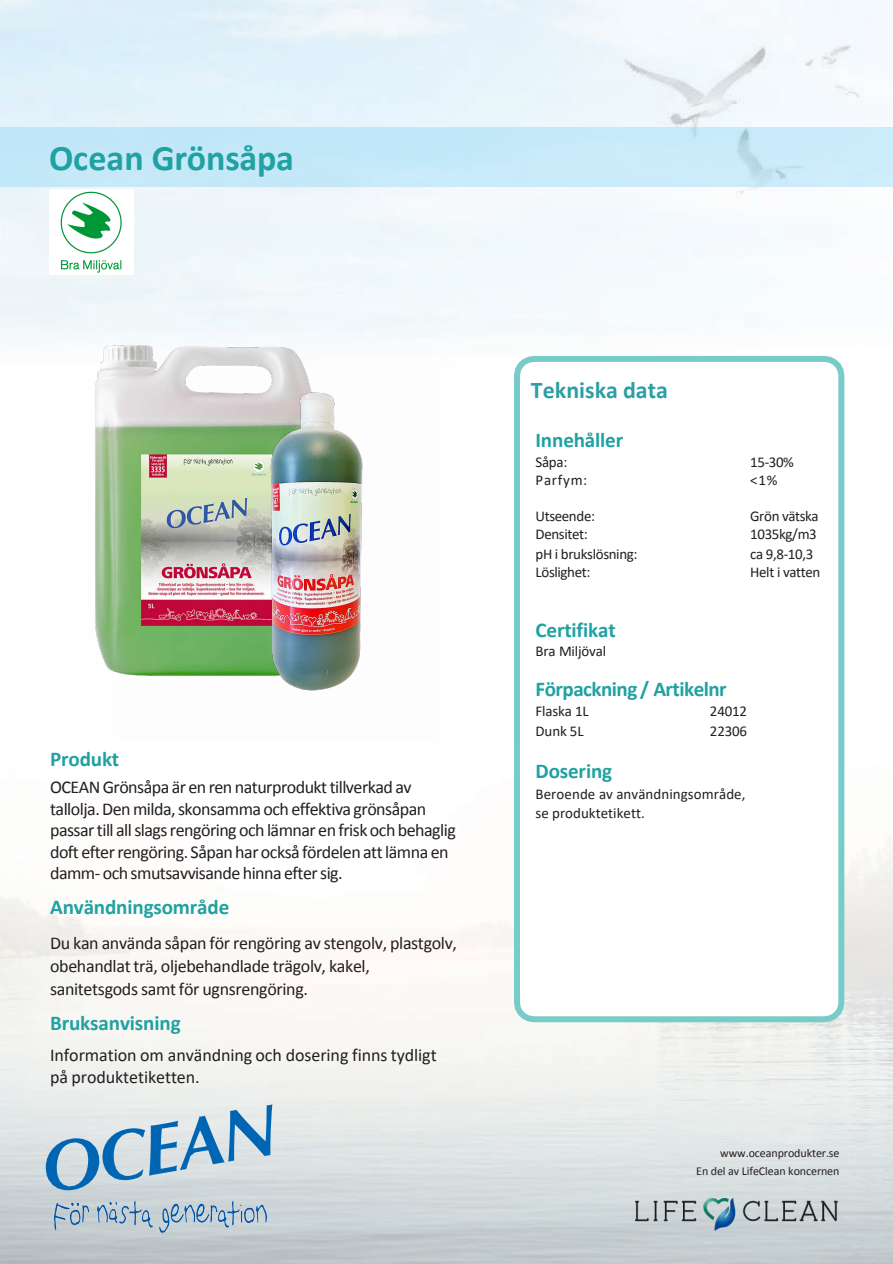
<style>
.page{position:relative;width:893px;height:1264px;background:#fff}
.page>*{position:absolute;margin:0;border:0;box-sizing:border-box;transform-origin:0 0}
.t1{font:700 36px "Calibri";letter-spacing:-.005em;color:#20a1a2}
.t2{font:700 24px "Calibri";color:#2c9fa4}
.t3{font:700 21px "Calibri";letter-spacing:-.005em;color:#20a1a2}
.t4{font:700 21px "Calibri";letter-spacing:-.025em;color:#20a1a2}
.t5{font:18px/21.6px "Calibri";letter-spacing:-.03em;color:#231f20}
.t6{font:18px/21.6px "Calibri";letter-spacing:-.005em;color:#231f20}
.t7{font:15px "Calibri";letter-spacing:-.015em;color:#231f20}
.t8{font:15px/19.5px "Calibri";letter-spacing:.005em;color:#231f20}
.t9{font:12px/18px "Calibri";letter-spacing:-.005em;color:#231f20;text-align:right}
</style>
<div class="page">
<img style="left:0;top:0;width:892px;height:1263px">
<img style="left:54px;top:1201px;width:212px;height:31px">
<svg style="left:46px;top:1103px;width:226px;height:86px;background:#acc7d9"></svg>
<div style="left:0;top:127px;width:892px;height:59px;background:#c5e9f9"></div>
<svg style="left:511px;top:352px;width:336px;height:673px"></svg>
<img style="left:635px;top:1198px;width:202px;height:32px">
<img style="left:49px;top:189px;width:85px;height:85px">
<img style="left:0;top:278px;width:437px;height:464px">
<img style="left:118px;top:343px;width:396px;height:396px">
<p class="t1" style="left:49px;top:132px;width:246px">Ocean Grönsåpa</p>
<p class="t3" style="left:50px;top:743px;width:71px">Produkt</p>
<p class="t5" style="left:50px;top:775px;width:407px">OCEAN Grönsåpa är en ren naturprodukt tillverkad av tallolja. Den milda, skonsamma och effektiva grönsåpan passar till all slags rengöring och lämnar en frisk och behaglig doft efter rengöring. Såpan har också fördelen att lämna en damm- och smutsavvisande hinna efter sig.</p>
<p class="t3" style="left:50px;top:891px;width:181px">Användningsområde</p>
<p class="t5" style="left:50px;top:930px;width:408px;line-height:23.2px">Du kan använda såpan för rengöring av stengolv, plastgolv, obehandlat trä, oljebehandlade trägolv, kakel, sanitetsgods samt för ugnsrengöring.</p>
<p class="t3" style="left:50px;top:1007px;width:132px">Bruksanvisning</p>
<p class="t6" style="left:50px;top:1043px;width:388px">Information om användning och dosering finns tydligt på produktetiketten.</p>
<p class="t2" style="left:531px;top:372px;width:138px">Tekniska data</p>
<p class="t3" style="left:535px;top:425px;width:89px">Innehåller</p>
<p class="t7" style="left:535px;top:451px;width:33px">Såpa:</p>
<p class="t7" style="left:750px;top:451px;width:45px">15-30%</p>
<p class="t7" style="left:535px;top:469px;width:53px">Parfym:</p>
<p class="t7" style="left:750px;top:469px;width:29px">&lt;1%</p>
<p class="t7" style="left:535px;top:505px;width:61px">Utseende:</p>
<p class="t7" style="left:750px;top:505px;width:70px">Grön vätska</p>
<p class="t7" style="left:535px;top:523px;width:54px">Densitet:</p>
<p class="t7" style="left:750px;top:523px;width:68px">1035kg/m3</p>
<p class="t7" style="left:535px;top:543px;width:103px">pH i brukslösning:</p>
<p class="t7" style="left:750px;top:543px;width:65px">ca 9,8-10,3</p>
<p class="t7" style="left:535px;top:561px;width:56px">Löslighet:</p>
<p class="t7" style="left:750px;top:561px;width:72px">Helt i vatten</p>
<p class="t3" style="left:535px;top:614px;width:82px">Certifikat</p>
<p class="t7" style="left:535px;top:640px;width:72px">Bra Miljöval</p>
<p class="t4" style="left:535px;top:674px;width:193px">Förpackning / Artikelnr</p>
<p class="t7" style="left:535px;top:700px;width:55px">Flaska 1L</p>
<p class="t7" style="left:710px;top:700px;width:39px">24012</p>
<p class="t7" style="left:535px;top:720px;width:50px">Dunk 5L</p>
<p class="t7" style="left:710px;top:720px;width:39px">22306</p>
<p class="t3" style="left:535px;top:755px;width:78px">Dosering</p>
<p class="t8" style="left:535px;top:783px;width:211px">Beroende av användningsområde, se produktetikett.</p>
<p class="t9" style="left:696px;top:1143px;width:145px">www.oceanprodukter.se<br>En del av LifeClean koncernen</p>
</div>
